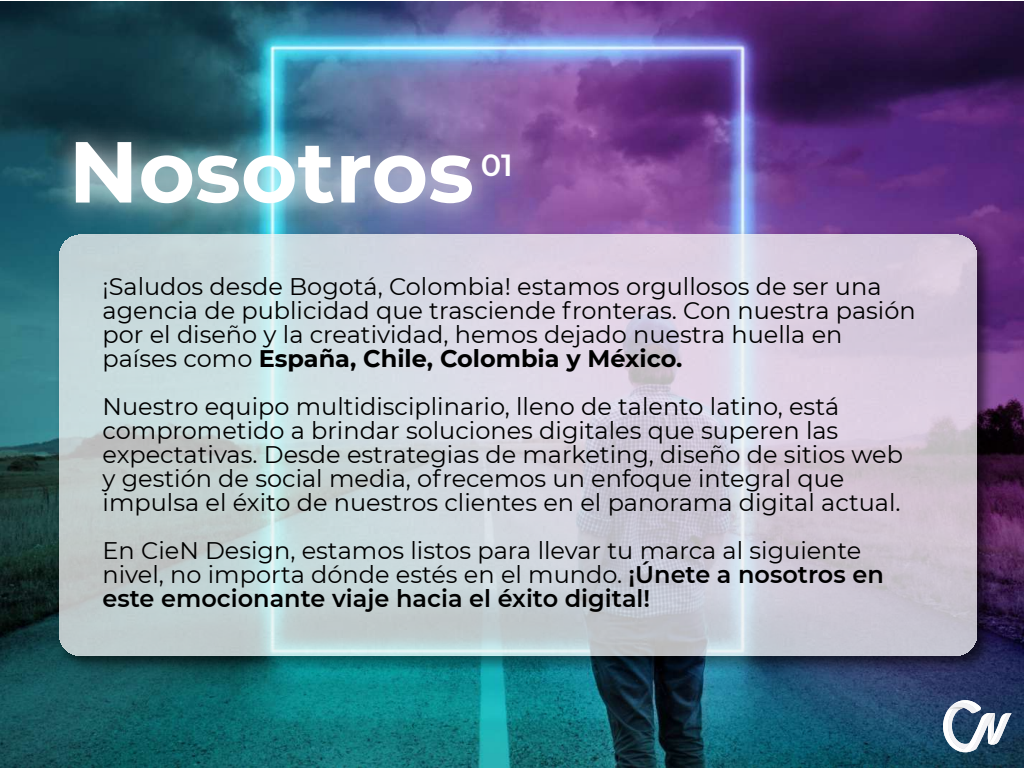
<style>
.page{position:relative;width:1024px;height:768px;background:#fff}
.page>*{position:absolute;margin:0;border:0;box-sizing:border-box;transform-origin:0 0}
.t1{font:700 86.4px "Montserrat";color:#fff}
.t2{font:600 30.6px "Montserrat";color:#fff}
.t3{font:24px/24px "Montserrat";color:#000}
.s1{font-weight:700}
.s2{font-weight:600}
</style>
<div class="page">
<img style="left:0;top:2px;width:1024px;height:766px">
<svg style="left:943px;top:700px;width:69px;height:52px"></svg>
<img style="left:23px;top:198px;width:990px;height:494px">
<img style="left:30px;top:92px;width:523px;height:175px">
<h1 class="t1" style="left:69px;top:110px;width:407px">Nosotros</h1>
<p class="t2" style="left:481px;top:143px;width:34px">01</p>
<p class="t3" style="left:103px;top:273px;width:815px">¡Saludos desde Bogotá, Colombia! estamos orgullosos de ser una agencia de publicidad que trasciende fronteras. Con nuestra pasión por el diseño y la creatividad, hemos dejado nuestra huella en países como <span class="s1">España, Chile, Colombia y México.</span></p>
<p class="t3" style="left:103px;top:393px;width:802px">Nuestro equipo multidisciplinario, lleno de talento latino, está comprometido a brindar soluciones digitales que superen las expectativas. Desde estrategias de marketing, diseño de sitios web y gestión de social media, ofrecemos un enfoque integral que impulsa el éxito de nuestros clientes en el panorama digital actual.</p>
<p class="t3" style="left:103px;top:537px;width:783px">En CieN Design, estamos listos para llevar tu marca al siguiente nivel, no importa dónde estés en el mundo. <span class="s2">¡Únete a nosotros en este emocionante viaje hacia el éxito digital!</span></p>
</div>
